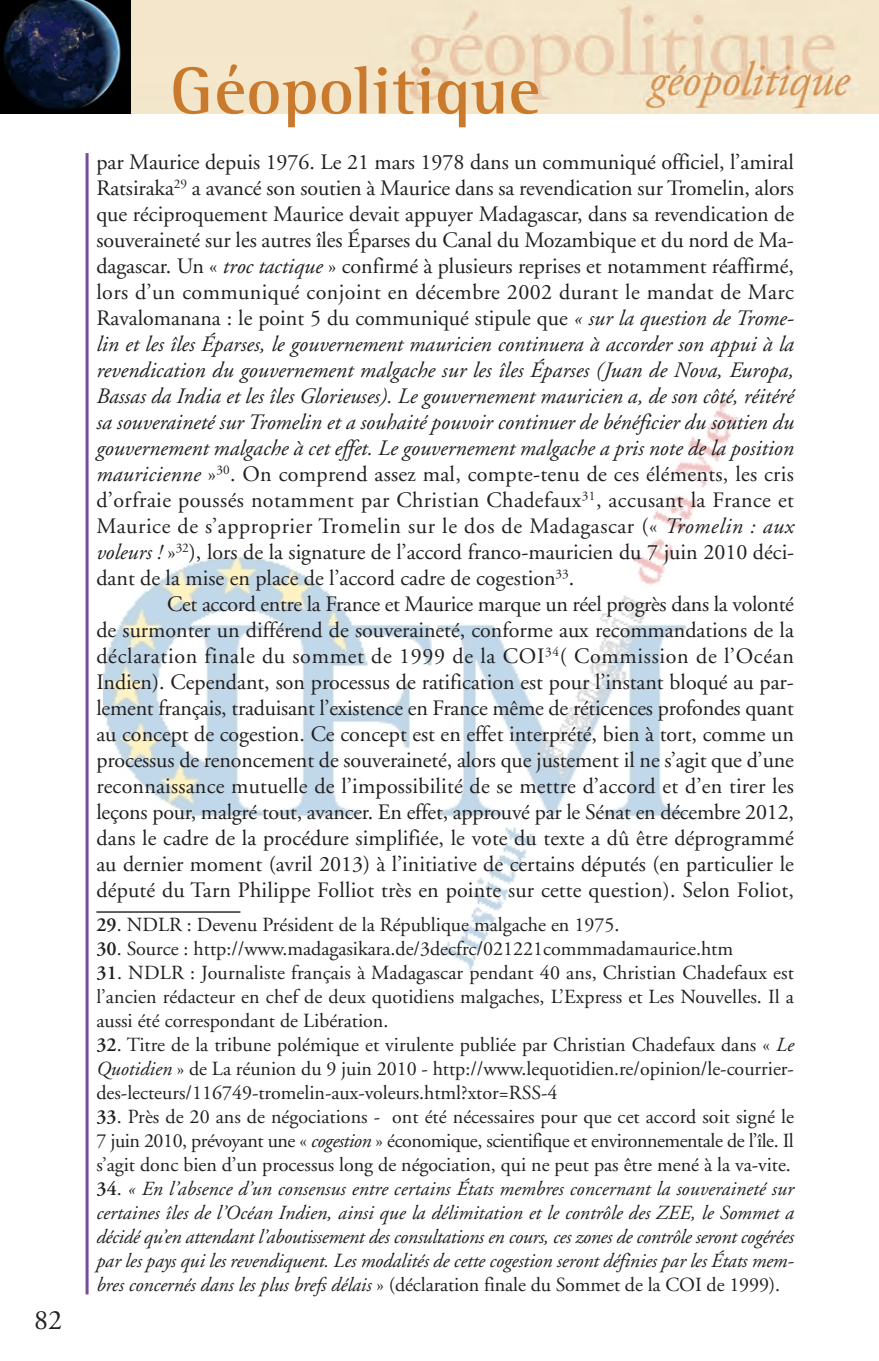
<style>
.page{position:relative;width:879px;height:1361px;background:#fff}
.page>*{position:absolute;margin:0;border:0;box-sizing:border-box;transform-origin:0 0}
.t1{font:700 68px "Rotis Semi Serif";letter-spacing:.005em;color:#c97a2d}
.t2{font:28px "Adobe Garamond";color:#231f20}
.t3{font:22px/26px "Adobe Garamond";color:#231f20;text-align:justify}
.t4{font:20px/24px "Adobe Garamond";color:#231f20;text-align:justify}
.t5{font:italic 20px/24px "Adobe Garamond";letter-spacing:-.005em;color:#231f20;text-align:justify}
.s1{font-style:italic}
.s2{font-weight:600}
.s3{font-weight:600;font-style:normal}
.s4{font-style:normal}
</style>
<div class="page">
<img style="left:103px;top:398px;width:636px;height:573px">
<hr style="left:86px;top:153px;width:3px;height:1141px;background:#754b9e">
<hr style="left:96px;top:911px;width:144px;height:1px;background:#231f20">
<img style="left:130px;top:0;width:749px;height:113px">
<img style="left:0;top:0;width:130px;height:113px">
<p class="t2" style="left:34px;top:1308px;width:29px">82</p>
<h1 class="t1" style="left:170px;top:66px;width:371px">Géopolitique</h1>
<p class="t3" style="left:96px;top:151px;width:699px">par Maurice depuis 1976. Le 21 mars 1978 dans un communiqué officiel, l’amiral Ratsiraka<sup>29</sup> a avancé son soutien à Maurice dans sa revendication sur Tromelin, alors que réciproquement Maurice devait appuyer Madagascar, dans sa revendication de souveraineté sur les autres îles Éparses du Canal du Mozambique et du nord de Ma&shy;dagascar. Un « <span class="s1">troc tactique</span> » confirmé à plusieurs reprises et notamment réaffirmé, lors d’un communiqué conjoint en décembre 2002 durant le mandat de Marc Ravalomanana : le point 5 du communiqué stipule que <span class="s1">« sur la question de Trome&shy;lin et les îles Éparses, le gouvernement mauricien continuera à accorder son appui à la revendication du gouvernement malgache sur les îles Éparses (Juan de Nova, Europa, Bassas da India et les îles Glorieuses). Le gouvernement mauricien a, de son côté, réitéré sa souveraineté sur Tromelin et a souhaité pouvoir continuer de bénéficier du soutien du gouvernement malgache à cet effet. Le gouvernement malgache a pris note de la position mauricienne</span> »<sup>30</sup>. On comprend assez mal, compte-tenu de ces éléments, les cris d’orfraie poussés notamment par Christian Chadefaux<sup>31</sup>, accusant la France et Maurice de s’approprier Tromelin sur le dos de Madagascar (« <span class="s1">Tromelin : aux voleurs !</span> »<sup>32</sup>), lors de la signature de l’accord franco-mauricien du 7 juin 2010 déci&shy;dant de la mise en place de l’accord cadre de cogestion<sup>33</sup>.</p>
<p class="t3" style="left:96px;top:593px;width:699px;text-indent:71px">Cet accord entre la France et Maurice marque un réel progrès dans la volonté de surmonter un différend de souveraineté, conforme aux recommandations de la déclaration finale du sommet de 1999 de la COI<sup>34</sup>( Commission de l’Océan Indien). Cependant, son processus de ratification est pour l’instant bloqué au par&shy;lement français, traduisant l’existence en France même de réticences profondes quant au concept de cogestion. Ce concept est en effet interprété, bien à tort, comme un processus de renoncement de souveraineté, alors que justement il ne s’agit que d’une reconnaissance mutuelle de l’impossibilité de se mettre d’accord et d’en tirer les leçons pour, malgré tout, avancer. En effet, approuvé par le Sénat en décembre 2012, dans le cadre de la procédure simplifiée, le vote du texte a dû être déprogrammé au dernier moment (avril 2013) à l’initiative de certains députés (en particulier le député du Tarn Philippe Folliot très en pointe sur cette question). Selon Foliot,</p>
<p class="t4" style="left:96px;top:915px;width:524px"><span class="s2">29</span>. NDLR : Devenu Président de la République malgache en 1975.</p>
<p class="t4" style="left:96px;top:939px;width:638px"><span class="s2">30</span>. Source : http://www.madagasikara.de/3decfrc/021221commmadamaurice.htm</p>
<p class="t4" style="left:96px;top:963px;width:699px"><span class="s2">31</span>. NDLR : Journaliste français à Madagascar pendant 40 ans, Christian Chadefaux est l’ancien rédacteur en chef de deux quotidiens malgaches, L’Express et Les Nouvelles. Il a aussi été correspondant de Libération.</p>
<p class="t4" style="left:96px;top:1035px;width:699px"><span class="s2">32</span>. Titre de la tribune polémique et virulente publiée par Christian Chadefaux dans « <span class="s1">Le Quotidien</span> » de La réunion du 9 juin 2010 - http://www.lequotidien.re/opinion/le-courrier&shy;des-lecteurs/116749-tromelin-aux-voleurs.html?xtor=RSS-4</p>
<p class="t4" style="left:96px;top:1107px;width:699px"><span class="s2">33</span>. Près de 20 ans de négociations - ont été nécessaires pour que cet accord soit signé le 7 juin 2010, prévoyant une « <span class="s1">cogestion</span> » économique, scientifique et environnementale de l’île. Il s’agit donc bien d’un processus long de négociation, qui ne peut pas être mené à la va-vite.</p>
<p class="t5" style="left:96px;top:1179px;width:699px"><span class="s3">34</span><span class="s4">.</span> « En l’absence d’un consensus entre certains États membres concernant la souveraineté sur certaines îles de l’Océan Indien, ainsi que la délimitation et le contrôle des ZEE, le Sommet a décidé qu’en attendant l’aboutissement des consultations en cours, ces zones de contrôle seront cogérées par les pays qui les revendiquent. Les modalités de cette cogestion seront définies par les États mem&shy;bres concernés dans les plus brefs délais <span class="s4">» (déclaration finale du Sommet de la COI de 1999).</span></p>
</div>
